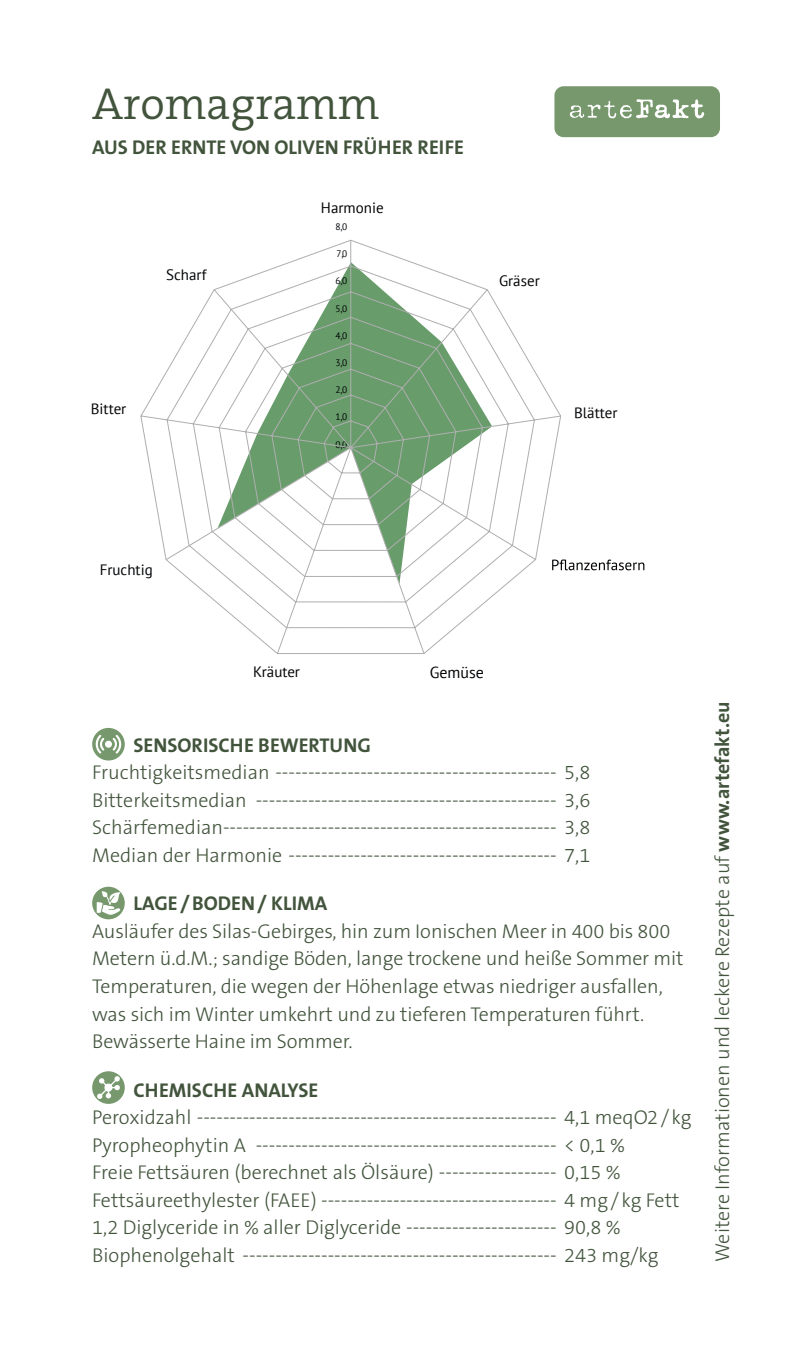
<style>
.page{position:relative;width:787px;height:1354px;background:#fff}
.page>*{position:absolute;margin:0;border:0;box-sizing:border-box;transform-origin:0 0}
.t1{font:300 45px "The Serif";color:#42543c}
.t2{font:300 20px/27.5px "The Sans B3";letter-spacing:-.005em;color:#42543c}
.t3{font:700 20px "The Sans B7";color:#42543c}
.t4{font:16px "PT Sans";color:#010305}
.t5{font:15px "PT Sans";color:#010305}
.t6{font:9.5px "PT Sans";color:#010305}
.s1{font-family:"The Sans B7";font-weight:700}
</style>
<div class="page">
<svg style="left:554px;top:86px;width:166px;height:51px;background:#84a27b"></svg>
<div style="left:92px;top:728px;width:33px;height:32px;background:#76986c;border-radius:50%"></div>
<div style="left:105px;top:740px;width:7px;height:7px;background:#fff;border-radius:50%"></div>
<svg style="left:96px;top:735px;width:8px;height:18px"></svg>
<svg style="left:113px;top:735px;width:8px;height:18px"></svg>
<svg style="left:92px;top:886px;width:33px;height:33px"></svg>
<svg style="left:97px;top:891px;width:23px;height:24px"></svg>
<div style="left:92px;top:1071px;width:33px;height:33px;background:#76986c;border-radius:50%"></div>
<svg style="left:97px;top:1076px;width:23px;height:23px"></svg>
<svg style="left:561px;top:559px;width:83px;height:11px"></svg>
<svg style="left:140px;top:239px;width:421px;height:415px"></svg>
<h1 class="t1" style="left:92px;top:67px;width:289px">Aromagramm</h1>
<p class="t3" style="left:92px;top:136px;width:373px">AUS DER ERNTE VON OLIVEN FRÜHER REIFE</p>
<p class="t5" style="left:166px;top:265px;width:42px">Scharf</p>
<p class="t5" style="left:91px;top:399px;width:37px">Bitter</p>
<p class="t5" style="left:321px;top:198px;width:64px">Harmonie</p>
<p class="t6" style="left:335px;top:220px;width:14px">8,0</p>
<p class="t6" style="left:336px;top:248px;width:13px">7,0</p>
<p class="t6" style="left:335px;top:275px;width:14px">6,0</p>
<p class="t6" style="left:335px;top:302px;width:14px">5,0</p>
<p class="t6" style="left:335px;top:329px;width:14px">4,0</p>
<p class="t6" style="left:335px;top:356px;width:14px">3,0</p>
<p class="t6" style="left:335px;top:384px;width:14px">2,0</p>
<p class="t6" style="left:335px;top:411px;width:14px">1,0</p>
<p class="t6" style="left:335px;top:438px;width:14px">0,0</p>
<p class="t5" style="left:499px;top:271px;width:42px">Gräser</p>
<p class="t5" style="left:574px;top:403px;width:45px">Blätter</p>
<p class="t5" style="left:100px;top:560px;width:55px">Fruchtig</p>
<p class="t5" style="left:253px;top:662px;width:48px">Kräuter</p>
<p class="t4" style="left:430px;top:662px;width:56px">Gemüse</p>
<p class="t3" style="left:133px;top:734px;width:239px">SENSORISCHE BEWERTUNG</p>
<p class="t2" style="left:92px;top:759px;width:500px;text-align:justify">Fruchtigkeitsmedian ------------------------------------------- 5,8<br>Bitterkeitsmedian ---------------------------------------------- 3,6<br>Schärfemedian--------------------------------------------------- 3,8<br>Median der Harmonie ----------------------------------------- 7,1</p>
<p class="t3" style="left:133px;top:893px;width:195px">LAGE /BODEN/ KLIMA</p>
<p class="t2" style="left:92px;top:918px;width:593px">Ausläufer des Silas-Gebirges, hin zum Ionischen Meer in 400 bis 800<br>Metern ü.d.M.; sandige Böden, lange trockene und heiße Sommer mit Temperaturen, die wegen der Höhenlage etwas niedriger ausfallen, was sich im Winter umkehrt und zu tieferen Temperaturen führt.<br>Bewässerte Haine im Sommer.</p>
<p class="t3" style="left:133px;top:1079px;width:186px">CHEMISCHE ANALYSE</p>
<p class="t2" style="left:92px;top:1104px;width:601px">Peroxidzahl ------------------------------------------------------- 4,1 meqO2 / kg Pyropheophytin A ---------------------------------------------- &lt; 0,1 %<br>Freie Fettsäuren (berechnet als Ölsäure) ------------------ 0,15 % Fettsäureethylester (FAEE) ------------------------------------ 4 mg/ kg Fett 1,2 Diglyceride in % aller Diglyceride ----------------------- 90,8 % Biophenolgehalt ------------------------------------------------ 243 mg/kg</p>
<p class="t2" style="left:709px;top:1261px;width:562px;rotate:-90deg">Weitere Informationen und leckere Rezepte auf <span class="s1">www.artefakt.eu</span></p>
</div>
